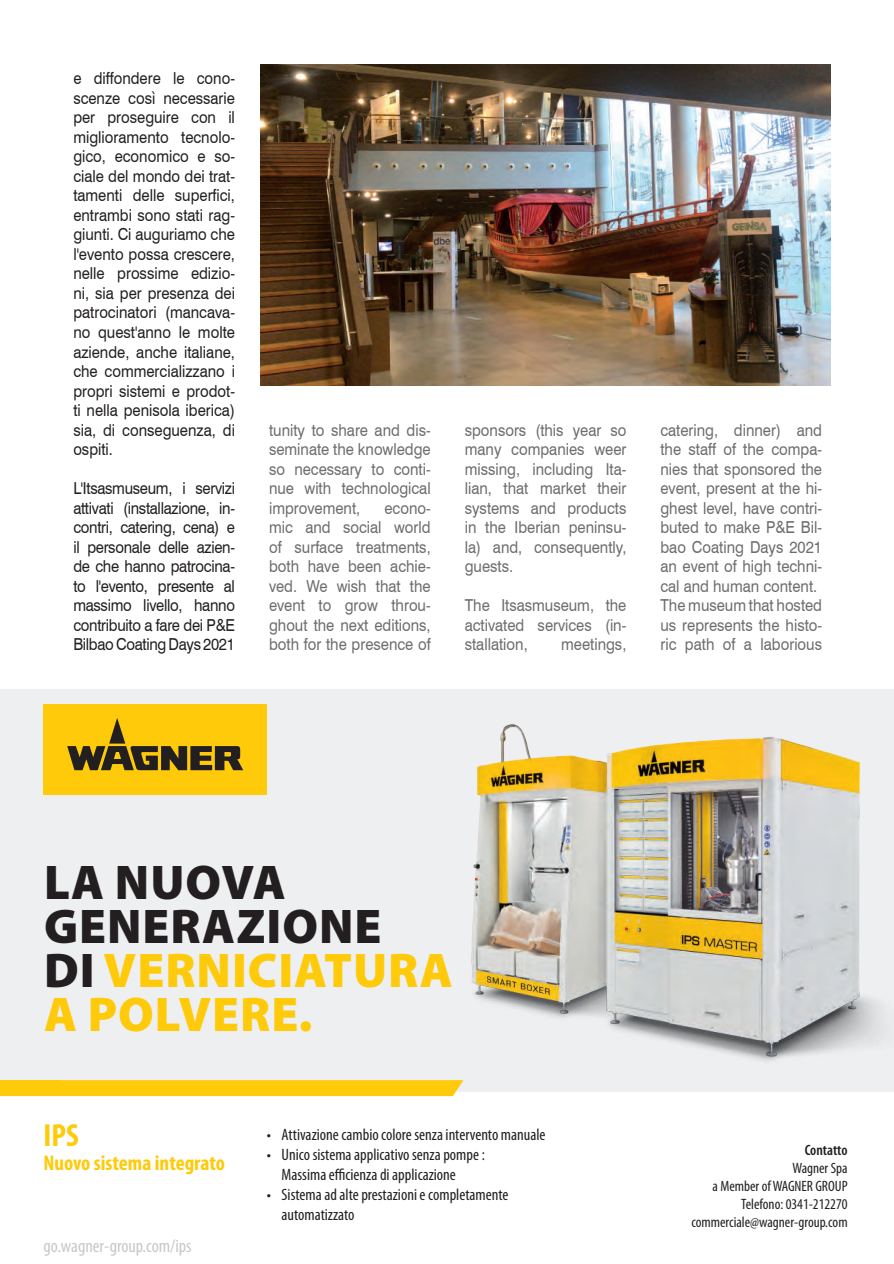
<style>
.page{position:relative;width:894px;height:1264px;background:#fff}
.page>*{position:absolute;margin:0;border:0;box-sizing:border-box;transform-origin:0 0}
.t1{font:900 48.9px/44.1px "Myriad Pro";letter-spacing:.02em;color:#feca0a}
.t2{font:700 condensed 31.95px "Myriad Pro";color:#feca0a}
.t3{font:700 condensed 21.3px "Myriad Pro";color:#feca0a}
.t4{font:condensed 18.45px "Myriad Pro";color:#c7c8ca}
.t5{font:16.5px/19.5px "Swiss 721 BT";color:#6c6d70;text-align:justify;scale:.9 1}
.t6{font:16.5px/19.5px "Swiss 721 BT";letter-spacing:-.01em;color:#231f20;text-align:justify;scale:.9 1}
.t7{font:condensed 16.5px/19.8px "Myriad Pro";color:#231f20}
.t8{font:condensed 15px/18px "Myriad Pro";color:#231f20;text-align:right}
.t9{font:600 condensed 15px "Myriad Pro";letter-spacing:-.005em;color:#231f20}
.s1{color:#231f20}
</style>
<div class="page">
<div style="left:0;top:689px;width:893px;height:402px;background:#edeff0"></div>
<div style="left:44px;top:703px;width:223px;height:91px;background:#feca0a"></div>
<svg style="left:67px;top:718px;width:176px;height:52px"></svg>
<div style="left:61px;top:1080px;width:310px;height:15px;background:#feca0a"></div>
<div style="left:0;top:1080px;width:61px;height:15px;background:#feca0a"></div>
<img style="left:371px;top:724px;width:522px;height:373px">
<img style="left:260px;top:65px;width:570px;height:320px">
<p class="t6" style="left:73px;top:69px;width:181px">e diffondere le cono&shy;scenze così necessarie per proseguire con il miglioramento tecnolo&shy;gico, economico e so&shy;ciale del mondo dei trat&shy;tamenti delle superfici, entrambi sono stati rag&shy;giunti. Ci auguriamo che l'evento possa crescere, nelle prossime edizio&shy;ni, sia per presenza dei patrocinatori (mancava&shy;no quest'anno le molte aziende, anche italiane, che commercializzano i propri sistemi e prodot&shy;ti nella penisola iberica) sia, di conseguenza, di ospiti.</p>
<p class="t6" style="left:73px;top:478px;width:181px">L'Itsasmuseum, i servizi attivati (installazione, in&shy;contri, catering, cena) e il personale delle azien&shy;de che hanno patrocina&shy;to l'evento, presente al massimo livello, hanno contribuito a fare dei P&amp;E Bilbao Coating Days 2021</p>
<p class="t5" style="left:269px;top:420px;width:181px">tunity to share and dis&shy;seminate the knowledge so necessary to conti&shy;nue with technological improvement,</p>
<p class="t5" style="left:269px;top:498px;width:181px;text-indent:115px">econo&shy;mic and social world of surface treatments, both have been achie&shy;ved. We wish that the event to grow throu&shy;ghout the next editions, both for the presence of</p>
<p class="t5" style="left:464px;top:420px;width:181px">sponsors (this year so many companies weer missing, including Ita&shy;lian, that market their systems and products in the Iberian peninsu&shy;la) and, consequently, guests.</p>
<p class="t5" style="left:464px;top:595px;width:181px">The Itsasmuseum, the activated services (in&shy;stallation,</p>
<p class="t5" style="left:561px;top:634px;width:74px">meetings,</p>
<p class="t5" style="left:660px;top:420px;width:181px;text-align:left">catering, dinner) and the staff of the compa&shy;nies that sponsored the event, present at the hi&shy;ghest level, have contri&shy;buted to make P&amp;E Bil&shy;bao Coating Days 2021 an event of high techni&shy;cal and human content.<br>The museum that hosted us represents the histo&shy;ric path of a laborious</p>
<h1 class="t1" style="left:44px;top:858px;width:410px"><span class="s1">LA NUOVA<br>GENERAZIONE<br>DI</span> VERNICIATURA<br>A POLVERE.</h1>
<h2 class="t2" style="left:44px;top:1115px;width:37px">IPS</h2>
<p class="t3" style="left:44px;top:1149px;width:183px">Nuovo sistema integrato</p>
<p class="t4" style="left:44px;top:1234px;width:149px">go.wagner-group.com/ips</p>
<p class="t7" style="left:267px;top:1124px;width:280px">• Attivazione cambio colore senza intervento manuale</p>
<p class="t7" style="left:281px;top:1144px;width:205px;text-indent:-15px">• Unico sistema applicativo senza pompe :<br>Massima efficienza di applicazione</p>
<p class="t7" style="left:281px;top:1184px;width:228px;text-indent:-15px">• Sistema ad alte prestazioni e completamente automatizzato</p>
<p class="t9" style="left:804px;top:1140px;width:44px">Contatto</p>
<p class="t8" style="left:691px;top:1158px;width:158px">Wagner Spa<br>a Member of WAGNER GROUP<br>Telefono: 0341-212270 commerciale@wagner-group.com</p>
</div>
